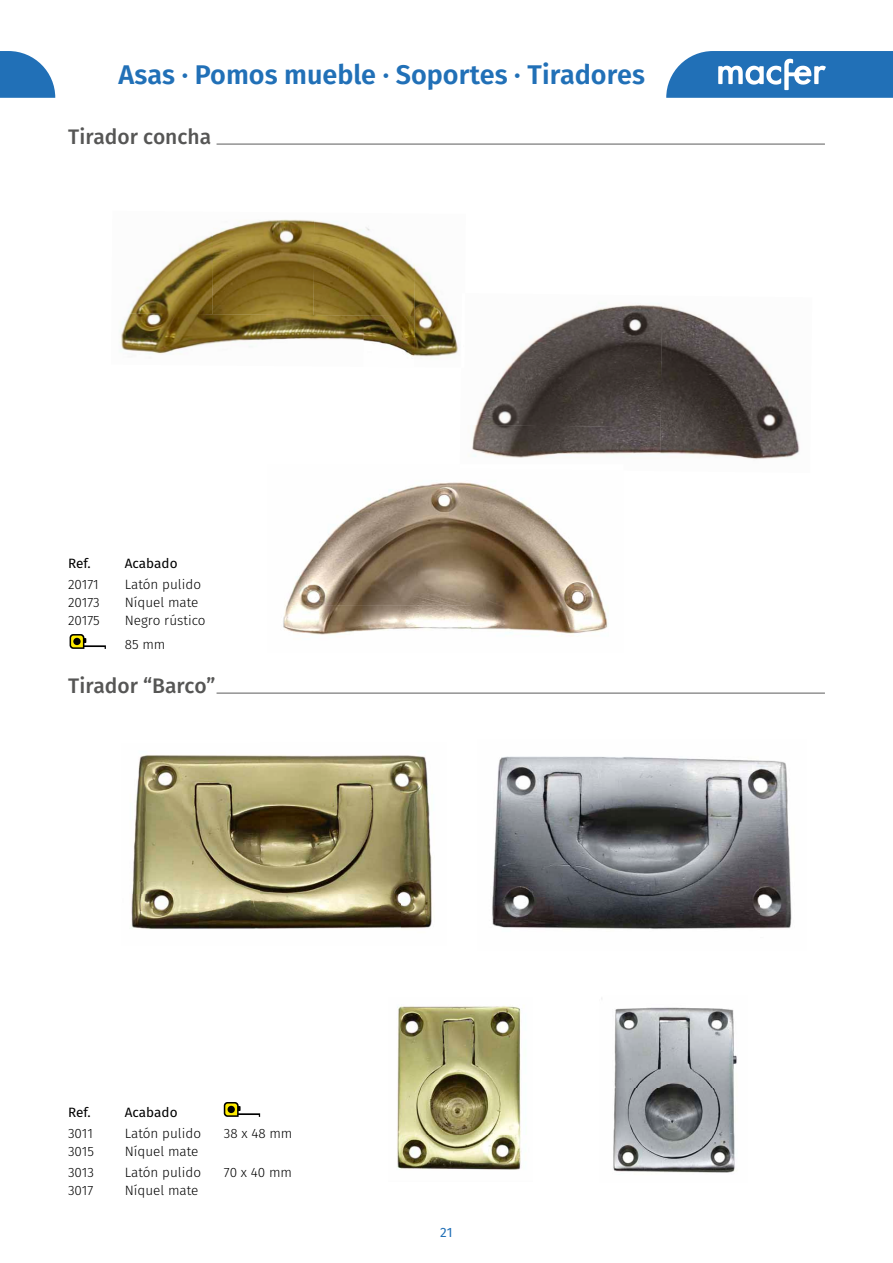
<style>
.page{position:relative;width:893px;height:1263px;background:#fff}
.page>*{position:absolute;margin:0;border:0;box-sizing:border-box;transform-origin:0 0}
.t1{font:600 27px "Fira Sans";color:#2170b7}
.t2{font:500 21px "Fira Sans";color:#565655}
.t3{font:300 13.5px/18px "Fira Sans";color:#000}
.t4{font:13.5px "Fira Sans";color:#000}
.t5{font:13.5px "Fira Sans";color:#2170b7}
</style>
<div class="page">
<hr style="left:217px;top:143px;width:608px;height:2px;background:#929292">
<hr style="left:217px;top:692px;width:608px;height:2px;background:#929292">
<img style="left:128px;top:219px;width:185px;height:94px">
<img style="left:313px;top:220px;width:101px;height:95px">
<img style="left:414px;top:264px;width:44px;height:93px">
<img style="left:119px;top:313px;width:245px;height:41px">
<img style="left:363px;top:315px;width:52px;height:42px">
<img style="left:283px;top:482px;width:188px;height:153px">
<img style="left:471px;top:483px;width:137px;height:153px">
<img style="left:476px;top:305px;width:184px;height:120px">
<img style="left:660px;top:306px;width:140px;height:153px">
<img style="left:472px;top:425px;width:189px;height:34px">
<img style="left:601px;top:998px;width:136px;height:175px">
<img style="left:492px;top:756px;width:300px;height:173px">
<img style="left:131px;top:755px;width:301px;height:174px">
<img style="left:397px;top:1006px;width:124px;height:164px">
<svg style="left:70px;top:634px;width:36px;height:15px"></svg>
<div style="left:73px;top:638px;width:8px;height:7px;background:#000;border-radius:50%"></div>
<svg style="left:224px;top:1102px;width:36px;height:15px"></svg>
<div style="left:228px;top:1106px;width:7px;height:7px;background:#000;border-radius:50%"></div>
<svg style="left:0;top:51px;width:55px;height:47px"></svg>
<svg style="left:666px;top:51px;width:227px;height:47px;background:#4386c2"></svg>
<h1 class="t1" style="left:119px;top:50px;width:528px">Asas · Pomos mueble · Soportes · Tiradores</h1>
<h2 class="t2" style="left:68px;top:118px;width:145px">Tirador concha</h2>
<p class="t4" style="left:68px;top:551px;width:24px">Ref.</p>
<p class="t3" style="left:68px;top:574px;width:33px;text-align:justify">20171<br>20173<br>20175</p>
<p class="t4" style="left:125px;top:551px;width:54px">Acabado</p>
<p class="t3" style="left:125px;top:574px;width:82px">Latón pulido<br>Níquel mate<br>Negro rústico</p>
<p class="t3" style="left:125px;top:634px;width:42px">85 mm</p>
<h2 class="t2" style="left:68px;top:667px;width:149px">Tirador “Barco”</h2>
<p class="t4" style="left:68px;top:1100px;width:24px">Ref.</p>
<p class="t3" style="left:68px;top:1123px;width:28px">3011<br>3015</p>
<p class="t3" style="left:68px;top:1162px;width:27px">3013<br>3017</p>
<p class="t4" style="left:125px;top:1100px;width:54px">Acabado</p>
<p class="t3" style="left:125px;top:1123px;width:78px">Latón pulido<br>Níquel mate</p>
<p class="t3" style="left:125px;top:1162px;width:78px">Latón pulido<br>Níquel mate</p>
<p class="t3" style="left:224px;top:1123px;width:70px">38 x 48 mm</p>
<p class="t3" style="left:224px;top:1162px;width:70px">70 x 40 mm</p>
<p class="t5" style="left:440px;top:1220px;width:14px">21</p>
</div>
